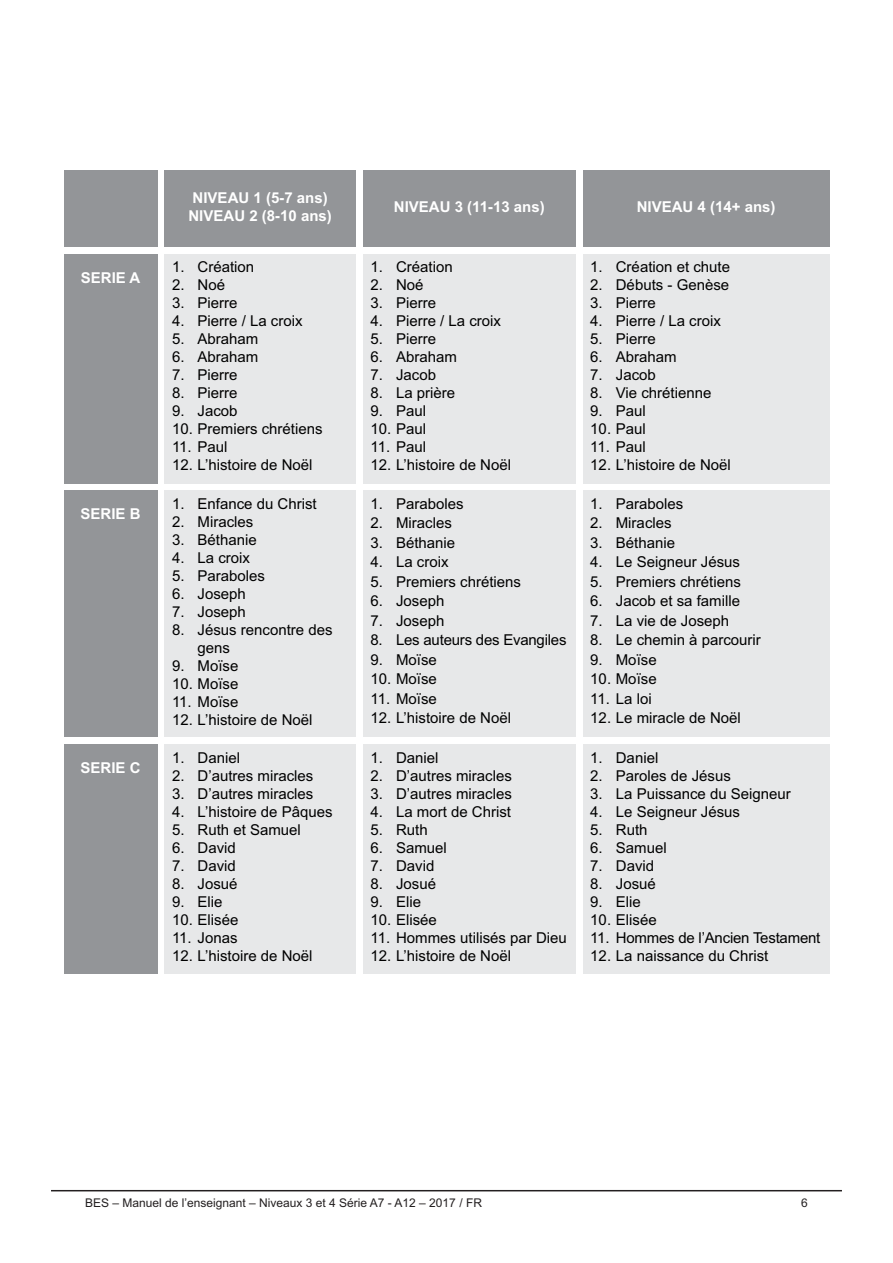
<style>
.page{position:relative;width:893px;height:1263px;background:#fff}
.page>*{position:absolute;margin:0;border:0;box-sizing:border-box;transform-origin:0 0}
.t1{font:15px/18px "Arial";color:#000}
.t2{font:700 15px/18px "Arial";color:#fff}
.t3{font:12px "Arial";color:#231f20}
</style>
<div class="page">
<hr style="left:51px;top:1190px;width:791px;height:1px;background:#231f20">
<div style="left:64px;top:170px;width:93px;height:77px;background:#939598"></div>
<div style="left:164px;top:170px;width:192px;height:77px;background:#939598"></div>
<div style="left:363px;top:170px;width:213px;height:77px;background:#939598"></div>
<div style="left:583px;top:170px;width:246px;height:77px;background:#939598"></div>
<div style="left:64px;top:254px;width:93px;height:229px;background:#939598"></div>
<div style="left:164px;top:254px;width:192px;height:229px;background:#e7e8e9"></div>
<div style="left:363px;top:254px;width:213px;height:229px;background:#e7e8e9"></div>
<div style="left:583px;top:254px;width:246px;height:229px;background:#e7e8e9"></div>
<div style="left:64px;top:490px;width:93px;height:247px;background:#939598"></div>
<div style="left:164px;top:490px;width:192px;height:247px;background:#e7e8e9"></div>
<div style="left:363px;top:490px;width:213px;height:247px;background:#e7e8e9"></div>
<div style="left:583px;top:490px;width:246px;height:247px;background:#e7e8e9"></div>
<div style="left:64px;top:744px;width:93px;height:230px;background:#939598"></div>
<div style="left:164px;top:744px;width:192px;height:230px;background:#e7e8e9"></div>
<div style="left:363px;top:744px;width:213px;height:230px;background:#e7e8e9"></div>
<div style="left:583px;top:744px;width:246px;height:230px;background:#e7e8e9"></div>
<p class="t2" style="left:81px;top:268px;width:61px">SERIE A</p>
<p class="t2" style="left:81px;top:505px;width:62px">SERIE B</p>
<p class="t2" style="left:81px;top:759px;width:62px">SERIE C</p>
<p class="t2" style="left:188px;top:189px;width:145px">NIVEAU 1 (5-7 ans)<br>NIVEAU 2 (8-10 ans)</p>
<p class="t2" style="left:394px;top:198px;width:152px">NIVEAU 3 (11-13 ans)</p>
<p class="t2" style="left:637px;top:198px;width:140px">NIVEAU 4 (14+ ans)</p>
<p class="t1" style="left:172px;top:258px;width:84px">1. Création</p>
<p class="t1" style="left:172px;top:276px;width:55px">2. Noé</p>
<p class="t1" style="left:172px;top:294px;width:67px">3. Pierre</p>
<p class="t1" style="left:172px;top:312px;width:132px">4. Pierre / La croix</p>
<p class="t1" style="left:172px;top:330px;width:88px">5. Abraham</p>
<p class="t1" style="left:172px;top:348px;width:88px">6. Abraham</p>
<p class="t1" style="left:172px;top:366px;width:67px">7. Pierre</p>
<p class="t1" style="left:172px;top:384px;width:67px">8. Pierre</p>
<p class="t1" style="left:172px;top:402px;width:67px">9. Jacob</p>
<p class="t1" style="left:172px;top:420px;width:152px">10. Premiers chrétiens</p>
<p class="t1" style="left:172px;top:438px;width:57px">11. Paul</p>
<p class="t1" style="left:172px;top:456px;width:142px">12. L’histoire de Noël</p>
<p class="t1" style="left:172px;top:495px;width:146px">1. Enfance du Christ</p>
<p class="t1" style="left:172px;top:513px;width:83px">2. Miracles</p>
<p class="t1" style="left:172px;top:531px;width:86px">3. Béthanie</p>
<p class="t1" style="left:172px;top:549px;width:80px">4. La croix</p>
<p class="t1" style="left:172px;top:567px;width:95px">5. Paraboles</p>
<p class="t1" style="left:172px;top:585px;width:75px">6. Joseph</p>
<p class="t1" style="left:172px;top:603px;width:75px">7. Joseph</p>
<p class="t1" style="left:198px;top:621px;width:137px;text-indent:-26px">8. Jésus rencontre des gens</p>
<p class="t1" style="left:172px;top:657px;width:68px">9. Moïse</p>
<p class="t1" style="left:172px;top:675px;width:68px">10. Moïse</p>
<p class="t1" style="left:172px;top:693px;width:68px">11. Moïse</p>
<p class="t1" style="left:172px;top:711px;width:142px">12. L’histoire de Noël</p>
<p class="t1" style="left:172px;top:748px;width:70px">1. Daniel</p>
<p class="t1" style="left:172px;top:766px;width:143px">2. D’autres miracles</p>
<p class="t1" style="left:172px;top:784px;width:143px">3. D’autres miracles</p>
<p class="t1" style="left:172px;top:802px;width:162px">4. L’histoire de Pâques</p>
<p class="t1" style="left:172px;top:820px;width:130px">5. Ruth et Samuel</p>
<p class="t1" style="left:172px;top:838px;width:65px">6. David</p>
<p class="t1" style="left:172px;top:856px;width:65px">7. David</p>
<p class="t1" style="left:172px;top:874px;width:67px">8. Josué</p>
<p class="t1" style="left:172px;top:892px;width:52px">9. Elie</p>
<p class="t1" style="left:172px;top:910px;width:68px">10. Elisée</p>
<p class="t1" style="left:172px;top:928px;width:67px">11. Jonas</p>
<p class="t1" style="left:172px;top:946px;width:142px">12. L’histoire de Noël</p>
<p class="t1" style="left:370px;top:258px;width:84px">1. Création</p>
<p class="t1" style="left:370px;top:276px;width:55px">2. Noé</p>
<p class="t1" style="left:370px;top:294px;width:67px">3. Pierre</p>
<p class="t1" style="left:370px;top:312px;width:132px">4. Pierre / La croix</p>
<p class="t1" style="left:370px;top:330px;width:67px">5. Pierre</p>
<p class="t1" style="left:370px;top:348px;width:88px">6. Abraham</p>
<p class="t1" style="left:370px;top:366px;width:67px">7. Jacob</p>
<p class="t1" style="left:370px;top:384px;width:86px">8. La prière</p>
<p class="t1" style="left:370px;top:402px;width:57px">9. Paul</p>
<p class="t1" style="left:370px;top:420px;width:57px">10. Paul</p>
<p class="t1" style="left:370px;top:438px;width:57px">11. Paul</p>
<p class="t1" style="left:370px;top:456px;width:142px">12. L’histoire de Noël</p>
<p class="t1" style="left:370px;top:495px;width:95px">1. Paraboles</p>
<p class="t1" style="left:370px;top:514px;width:83px">2. Miracles</p>
<p class="t1" style="left:370px;top:534px;width:86px">3. Béthanie</p>
<p class="t1" style="left:370px;top:553px;width:80px">4. La croix</p>
<p class="t1" style="left:370px;top:573px;width:152px">5. Premiers chrétiens</p>
<p class="t1" style="left:370px;top:592px;width:75px">6. Joseph</p>
<p class="t1" style="left:370px;top:612px;width:75px">7. Joseph</p>
<p class="t1" style="left:370px;top:631px;width:198px">8. Les auteurs des Evangiles</p>
<p class="t1" style="left:370px;top:651px;width:68px">9. Moïse</p>
<p class="t1" style="left:370px;top:670px;width:68px">10. Moïse</p>
<p class="t1" style="left:370px;top:690px;width:68px">11. Moïse</p>
<p class="t1" style="left:370px;top:709px;width:142px">12. L’histoire de Noël</p>
<p class="t1" style="left:370px;top:748px;width:70px">1. Daniel</p>
<p class="t1" style="left:370px;top:766px;width:143px">2. D’autres miracles</p>
<p class="t1" style="left:370px;top:784px;width:143px">3. D’autres miracles</p>
<p class="t1" style="left:370px;top:802px;width:142px">4. La mort de Christ</p>
<p class="t1" style="left:370px;top:820px;width:59px">5. Ruth</p>
<p class="t1" style="left:370px;top:838px;width:78px">6. Samuel</p>
<p class="t1" style="left:370px;top:856px;width:65px">7. David</p>
<p class="t1" style="left:370px;top:874px;width:67px">8. Josué</p>
<p class="t1" style="left:370px;top:892px;width:52px">9. Elie</p>
<p class="t1" style="left:370px;top:910px;width:68px">10. Elisée</p>
<p class="t1" style="left:370px;top:928px;width:198px">11. Hommes utilisés par Dieu</p>
<p class="t1" style="left:370px;top:946px;width:142px">12. L’histoire de Noël</p>
<p class="t1" style="left:590px;top:258px;width:141px">1. Création et chute</p>
<p class="t1" style="left:590px;top:276px;width:140px">2. Débuts - Genèse</p>
<p class="t1" style="left:590px;top:294px;width:67px">3. Pierre</p>
<p class="t1" style="left:590px;top:312px;width:132px">4. Pierre / La croix</p>
<p class="t1" style="left:590px;top:330px;width:67px">5. Pierre</p>
<p class="t1" style="left:590px;top:348px;width:88px">6. Abraham</p>
<p class="t1" style="left:590px;top:366px;width:67px">7. Jacob</p>
<p class="t1" style="left:590px;top:384px;width:123px">8. Vie chrétienne</p>
<p class="t1" style="left:590px;top:402px;width:57px">9. Paul</p>
<p class="t1" style="left:590px;top:420px;width:57px">10. Paul</p>
<p class="t1" style="left:590px;top:438px;width:57px">11. Paul</p>
<p class="t1" style="left:590px;top:456px;width:142px">12. L’histoire de Noël</p>
<p class="t1" style="left:590px;top:495px;width:95px">1. Paraboles</p>
<p class="t1" style="left:590px;top:514px;width:83px">2. Miracles</p>
<p class="t1" style="left:590px;top:534px;width:86px">3. Béthanie</p>
<p class="t1" style="left:590px;top:553px;width:151px">4. Le Seigneur Jésus</p>
<p class="t1" style="left:590px;top:573px;width:152px">5. Premiers chrétiens</p>
<p class="t1" style="left:590px;top:592px;width:151px">6. Jacob et sa famille</p>
<p class="t1" style="left:590px;top:612px;width:140px">7. La vie de Joseph</p>
<p class="t1" style="left:590px;top:631px;width:172px">8. Le chemin à parcourir</p>
<p class="t1" style="left:590px;top:651px;width:68px">9. Moïse</p>
<p class="t1" style="left:590px;top:670px;width:68px">10. Moïse</p>
<p class="t1" style="left:590px;top:690px;width:63px">11. La loi</p>
<p class="t1" style="left:590px;top:709px;width:152px">12. Le miracle de Noël</p>
<p class="t1" style="left:590px;top:748px;width:70px">1. Daniel</p>
<p class="t1" style="left:590px;top:766px;width:142px">2. Paroles de Jésus</p>
<p class="t1" style="left:590px;top:784px;width:202px">3. La Puissance du Seigneur</p>
<p class="t1" style="left:590px;top:802px;width:151px">4. Le Seigneur Jésus</p>
<p class="t1" style="left:590px;top:820px;width:59px">5. Ruth</p>
<p class="t1" style="left:590px;top:838px;width:78px">6. Samuel</p>
<p class="t1" style="left:590px;top:856px;width:65px">7. David</p>
<p class="t1" style="left:590px;top:874px;width:67px">8. Josué</p>
<p class="t1" style="left:590px;top:892px;width:52px">9. Elie</p>
<p class="t1" style="left:590px;top:910px;width:68px">10. Elisée</p>
<p class="t1" style="left:590px;top:928px;width:232px">11. Hommes de l’Ancien Testament</p>
<p class="t1" style="left:590px;top:946px;width:180px">12. La naissance du Christ</p>
<p class="t3" style="left:85px;top:1196px;width:398px">BES – Manuel de l’enseignant – Niveaux 3 et 4 Série A7 - A12 – 2017 / FR</p>
<p class="t3" style="left:801px;top:1196px;width:8px">6</p>
</div>
